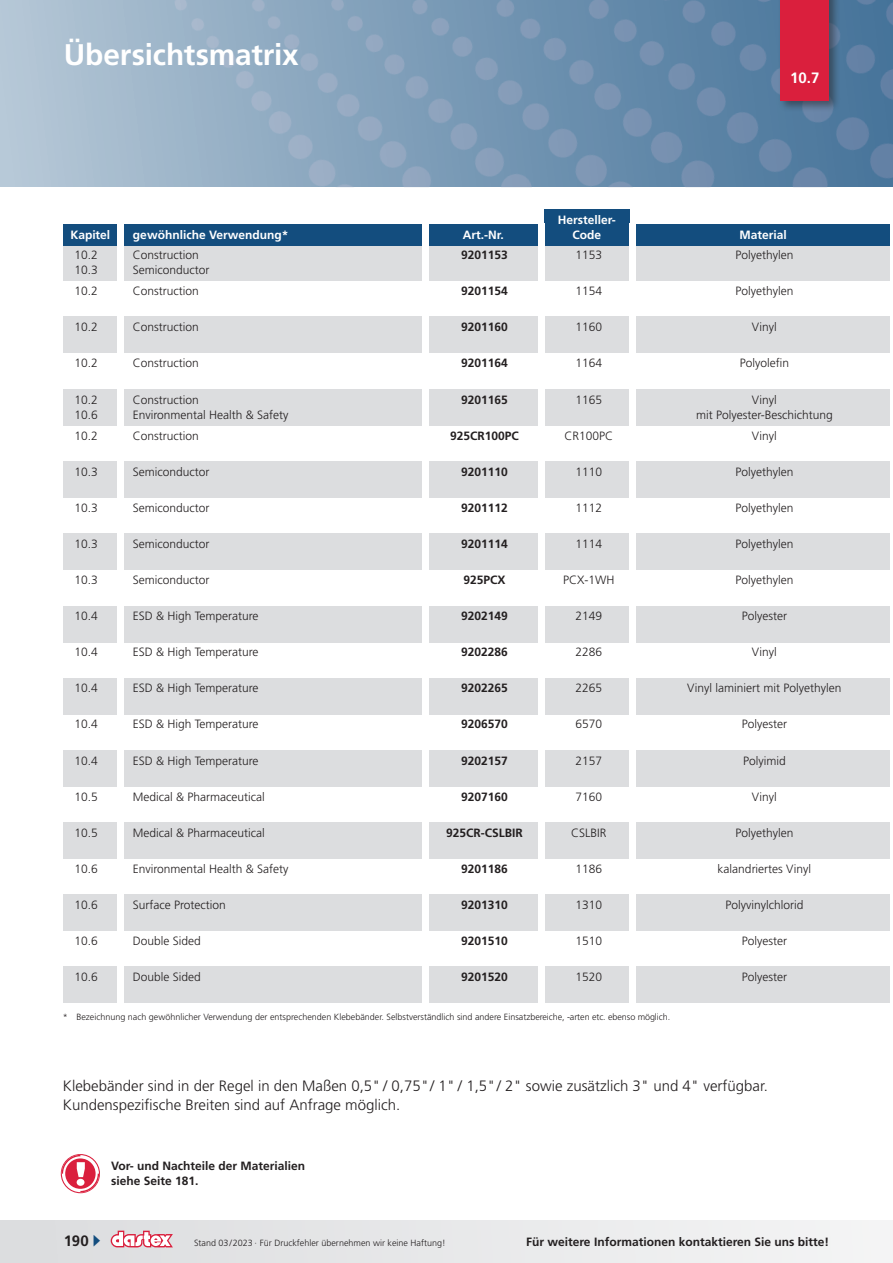
<style>
.page{position:relative;width:893px;height:1263px;background:#fff}
.page>*{position:absolute;margin:0;border:0;box-sizing:border-box;transform-origin:0 0}
.t1{font:700 29.85px "Frutiger LT Std";letter-spacing:-.005em;color:#fff}
.t2{font:300 15px/18.6px "Frutiger LT Std";color:#231f20}
.t3{font:700 15px "Frutiger LT Std";color:#231f20}
.t4{font:700 15px "Frutiger LT Std";color:#fff}
.t5{font:300 12px "Frutiger LT Std";color:#231f20}
.t6{font:700 12px/15px "Frutiger LT Std";color:#231f20}
.t7{font:700 12px/15px "Frutiger LT Std";color:#fff;text-align:center}
.t8{font:300 9px "Frutiger LT Std";color:#231f20}
.s1{color:#134d7e}
</style>
<div class="page">
<div style="left:0;top:1220px;width:893px;height:43px;background:#e8e9ea"></div>
<svg style="left:111px;top:1230px;width:62px;height:17px"></svg>
<div style="left:64px;top:244px;width:829px;height:37px;background:#dcdddf"></div>
<div style="left:64px;top:317px;width:829px;height:36px;background:#dcdddf"></div>
<div style="left:64px;top:389px;width:829px;height:36px;background:#dcdddf"></div>
<div style="left:64px;top:461px;width:829px;height:36px;background:#dcdddf"></div>
<div style="left:64px;top:534px;width:829px;height:36px;background:#dcdddf"></div>
<div style="left:64px;top:606px;width:829px;height:36px;background:#dcdddf"></div>
<div style="left:64px;top:678px;width:829px;height:36px;background:#dcdddf"></div>
<div style="left:64px;top:750px;width:829px;height:37px;background:#dcdddf"></div>
<div style="left:64px;top:822px;width:829px;height:36px;background:#dcdddf"></div>
<div style="left:64px;top:894px;width:829px;height:36px;background:#dcdddf"></div>
<div style="left:64px;top:967px;width:829px;height:36px;background:#dcdddf"></div>
<div style="left:0;top:0;width:893px;height:187px;background:#b4c6d6"></div>
<div style="left:54px;top:0;width:839px;height:187px;background:#a7bcce"></div>
<img style="left:173px;top:0;width:720px;height:187px">
<div style="left:778px;top:0;width:62px;height:112px;background:#231f20;opacity:.5"></div>
<div style="left:781px;top:0;width:48px;height:101px;background:#da1f3d"></div>
<div style="left:429px;top:224px;width:109px;height:22px;background:#134d7e"></div>
<div style="left:636px;top:224px;width:255px;height:22px;background:#134d7e"></div>
<div style="left:123px;top:224px;width:299px;height:22px;background:#134d7e"></div>
<div style="left:544px;top:209px;width:85px;height:37px;background:#134d7e"></div>
<hr style="left:891px;top:194px;width:2px;height:894px;background:#fff">
<div style="left:64px;top:224px;width:53px;height:22px;background:#134d7e"></div>
<div style="left:117px;top:223px;width:6px;height:816px;background:#fff"></div>
<div style="left:422px;top:223px;width:7px;height:816px;background:#fff"></div>
<div style="left:629px;top:223px;width:7px;height:816px;background:#fff"></div>
<div style="left:538px;top:223px;width:6px;height:816px;background:#fff"></div>
<svg style="left:61px;top:1154px;width:39px;height:39px"></svg>
<h1 class="t1" style="left:64px;top:37px;width:236px">Übersichtsmatrix</h1>
<p class="t4" style="left:790px;top:69px;width:31px">10.7</p>
<p class="t7" style="left:71px;top:228px;width:41px">Kapitel</p>
<p class="t7" style="left:558px;top:213px;width:60px">Hersteller-<br>Code</p>
<p class="t7" style="left:133px;top:228px;width:157px">gewöhnliche Verwendung*</p>
<p class="t7" style="left:463px;top:228px;width:42px">Art.-Nr.</p>
<p class="t7" style="left:740px;top:228px;width:49px">Material</p>
<p class="t5" style="left:75px;top:248px;width:25px">10.2</p>
<p class="t5" style="left:133px;top:248px;width:68px">Construction</p>
<p class="t6" style="left:461px;top:248px;width:48px">9201153</p>
<p class="t5" style="left:575px;top:248px;width:28px">1153</p>
<p class="t5" style="left:735px;top:248px;width:59px">Polyethylen</p>
<p class="t5" style="left:75px;top:263px;width:25px">10.3</p>
<p class="t5" style="left:133px;top:263px;width:78px">Semiconductor</p>
<p class="t5" style="left:75px;top:284px;width:25px">10.2</p>
<p class="t5" style="left:133px;top:284px;width:68px">Construction</p>
<p class="t6" style="left:461px;top:284px;width:48px">9201154</p>
<p class="t5" style="left:575px;top:284px;width:28px">1154</p>
<p class="t5" style="left:735px;top:284px;width:59px">Polyethylen</p>
<p class="t5" style="left:75px;top:320px;width:25px">10.2</p>
<p class="t5" style="left:133px;top:320px;width:68px">Construction</p>
<p class="t6" style="left:461px;top:320px;width:48px">9201160</p>
<p class="t5" style="left:575px;top:320px;width:28px">1160</p>
<p class="t5" style="left:752px;top:320px;width:26px">Vinyl</p>
<p class="t5" style="left:75px;top:356px;width:25px">10.2</p>
<p class="t5" style="left:133px;top:356px;width:68px">Construction</p>
<p class="t6" style="left:461px;top:356px;width:48px">9201164</p>
<p class="t5" style="left:575px;top:356px;width:28px">1164</p>
<p class="t5" style="left:740px;top:356px;width:51px">Polyolefin</p>
<p class="t5" style="left:75px;top:393px;width:25px">10.2</p>
<p class="t5" style="left:133px;top:393px;width:68px">Construction</p>
<p class="t6" style="left:461px;top:392px;width:48px">9201165</p>
<p class="t5" style="left:575px;top:393px;width:28px">1165</p>
<p class="t5" style="left:752px;top:393px;width:26px">Vinyl</p>
<p class="t5" style="left:75px;top:408px;width:25px">10.6</p>
<p class="t5" style="left:133px;top:408px;width:157px">Environmental Health &amp; Safety</p>
<p class="t5" style="left:696px;top:408px;width:138px">mit Polyester-Beschichtung</p>
<p class="t5" style="left:75px;top:429px;width:25px">10.2</p>
<p class="t5" style="left:133px;top:429px;width:68px">Construction</p>
<p class="t6" style="left:450px;top:428px;width:70px">925CR100PC</p>
<p class="t5" style="left:564px;top:429px;width:50px">CR100PC</p>
<p class="t5" style="left:752px;top:429px;width:26px">Vinyl</p>
<p class="t5" style="left:75px;top:465px;width:25px">10.3</p>
<p class="t5" style="left:133px;top:465px;width:78px">Semiconductor</p>
<p class="t6" style="left:461px;top:464px;width:48px">9201110</p>
<p class="t5" style="left:575px;top:465px;width:28px">1110</p>
<p class="t5" style="left:735px;top:465px;width:59px">Polyethylen</p>
<p class="t5" style="left:75px;top:501px;width:25px">10.3</p>
<p class="t5" style="left:133px;top:501px;width:78px">Semiconductor</p>
<p class="t6" style="left:461px;top:500px;width:48px">9201112</p>
<p class="t5" style="left:575px;top:501px;width:28px">1112</p>
<p class="t5" style="left:735px;top:501px;width:59px">Polyethylen</p>
<p class="t5" style="left:75px;top:537px;width:25px">10.3</p>
<p class="t5" style="left:133px;top:537px;width:78px">Semiconductor</p>
<p class="t6" style="left:461px;top:536px;width:48px">9201114</p>
<p class="t5" style="left:575px;top:537px;width:28px">1114</p>
<p class="t5" style="left:735px;top:537px;width:59px">Polyethylen</p>
<p class="t5" style="left:75px;top:573px;width:25px">10.3</p>
<p class="t5" style="left:133px;top:573px;width:78px">Semiconductor</p>
<p class="t6" style="left:464px;top:572px;width:44px">925PCX</p>
<p class="t5" style="left:563px;top:573px;width:53px">PCX-1WH</p>
<p class="t5" style="left:735px;top:573px;width:59px">Polyethylen</p>
<p class="t5" style="left:75px;top:609px;width:25px">10.4</p>
<p class="t5" style="left:133px;top:609px;width:127px">ESD &amp; High Temperature</p>
<p class="t6" style="left:461px;top:608px;width:48px">9202149</p>
<p class="t5" style="left:575px;top:609px;width:28px">2149</p>
<p class="t5" style="left:742px;top:609px;width:47px">Polyester</p>
<p class="t5" style="left:75px;top:645px;width:25px">10.4</p>
<p class="t5" style="left:133px;top:645px;width:127px">ESD &amp; High Temperature</p>
<p class="t6" style="left:461px;top:644px;width:48px">9202286</p>
<p class="t5" style="left:575px;top:645px;width:28px">2286</p>
<p class="t5" style="left:752px;top:645px;width:26px">Vinyl</p>
<p class="t5" style="left:75px;top:681px;width:25px">10.4</p>
<p class="t5" style="left:133px;top:681px;width:127px">ESD &amp; High Temperature</p>
<p class="t6" style="left:461px;top:680px;width:48px">9202265</p>
<p class="t5" style="left:575px;top:681px;width:28px">2265</p>
<p class="t5" style="left:687px;top:681px;width:156px">Vinyl laminiert mit Polyethylen</p>
<p class="t5" style="left:75px;top:717px;width:25px">10.4</p>
<p class="t5" style="left:133px;top:717px;width:127px">ESD &amp; High Temperature</p>
<p class="t6" style="left:461px;top:717px;width:48px">9206570</p>
<p class="t5" style="left:575px;top:717px;width:28px">6570</p>
<p class="t5" style="left:742px;top:717px;width:47px">Polyester</p>
<p class="t5" style="left:75px;top:754px;width:25px">10.4</p>
<p class="t5" style="left:133px;top:754px;width:127px">ESD &amp; High Temperature</p>
<p class="t6" style="left:461px;top:753px;width:48px">9202157</p>
<p class="t5" style="left:575px;top:754px;width:28px">2157</p>
<p class="t5" style="left:743px;top:754px;width:44px">Polyimid</p>
<p class="t5" style="left:75px;top:790px;width:25px">10.5</p>
<p class="t5" style="left:133px;top:790px;width:133px">Medical &amp; Pharmaceutical</p>
<p class="t6" style="left:461px;top:789px;width:48px">9207160</p>
<p class="t5" style="left:575px;top:790px;width:28px">7160</p>
<p class="t5" style="left:752px;top:790px;width:26px">Vinyl</p>
<p class="t5" style="left:75px;top:826px;width:25px">10.5</p>
<p class="t5" style="left:133px;top:826px;width:133px">Medical &amp; Pharmaceutical</p>
<p class="t6" style="left:446px;top:825px;width:78px">925CR-CSLBIR</p>
<p class="t5" style="left:571px;top:826px;width:37px">CSLBIR</p>
<p class="t5" style="left:735px;top:826px;width:59px">Polyethylen</p>
<p class="t5" style="left:75px;top:862px;width:25px">10.6</p>
<p class="t5" style="left:133px;top:862px;width:157px">Environmental Health &amp; Safety</p>
<p class="t6" style="left:461px;top:861px;width:48px">9201186</p>
<p class="t5" style="left:575px;top:862px;width:28px">1186</p>
<p class="t5" style="left:718px;top:862px;width:95px">kalandriertes Vinyl</p>
<p class="t5" style="left:75px;top:898px;width:25px">10.6</p>
<p class="t5" style="left:133px;top:898px;width:95px">Surface Protection</p>
<p class="t6" style="left:461px;top:897px;width:48px">9201310</p>
<p class="t5" style="left:575px;top:898px;width:28px">1310</p>
<p class="t5" style="left:725px;top:898px;width:79px">Polyvinylchlorid</p>
<p class="t5" style="left:75px;top:934px;width:25px">10.6</p>
<p class="t5" style="left:133px;top:934px;width:70px">Double Sided</p>
<p class="t6" style="left:461px;top:933px;width:48px">9201510</p>
<p class="t5" style="left:575px;top:934px;width:28px">1510</p>
<p class="t5" style="left:742px;top:934px;width:47px">Polyester</p>
<p class="t5" style="left:75px;top:970px;width:25px">10.6</p>
<p class="t5" style="left:133px;top:970px;width:70px">Double Sided</p>
<p class="t6" style="left:461px;top:970px;width:48px">9201520</p>
<p class="t5" style="left:575px;top:970px;width:28px">1520</p>
<p class="t5" style="left:742px;top:970px;width:47px">Polyester</p>
<p class="t8" style="left:63px;top:1011px;width:609px">* Bezeichnung nach gewöhnlicher Verwendung der entsprechenden Klebebänder. Selbstverständlich sind andere Einsatzbereiche, -arten etc. ebenso möglich.</p>
<p class="t2" style="left:63px;top:1077px;width:706px">Klebebänder sind in der Regel in den Maßen 0,5" / 0,75" / 1" / 1,5" / 2" sowie zusätzlich 3" und 4" verfügbar.<br>Kundenspezifische Breiten sind auf Anfrage möglich.</p>
<p class="t6" style="left:111px;top:1159px;width:196px">Vor- und Nachteile der Materialien siehe Seite 181.</p>
<p class="t3" style="left:64px;top:1232px;width:39px">190 <span class="s1">▶</span></p>
<p class="t8" style="left:194px;top:1237px;width:253px">Stand 03/2023 · Für Druckfehler übernehmen wir keine Haftung!</p>
<p class="t6" style="left:526px;top:1234px;width:304px">Für weitere Informationen kontaktieren Sie uns bitte!</p>
</div>
